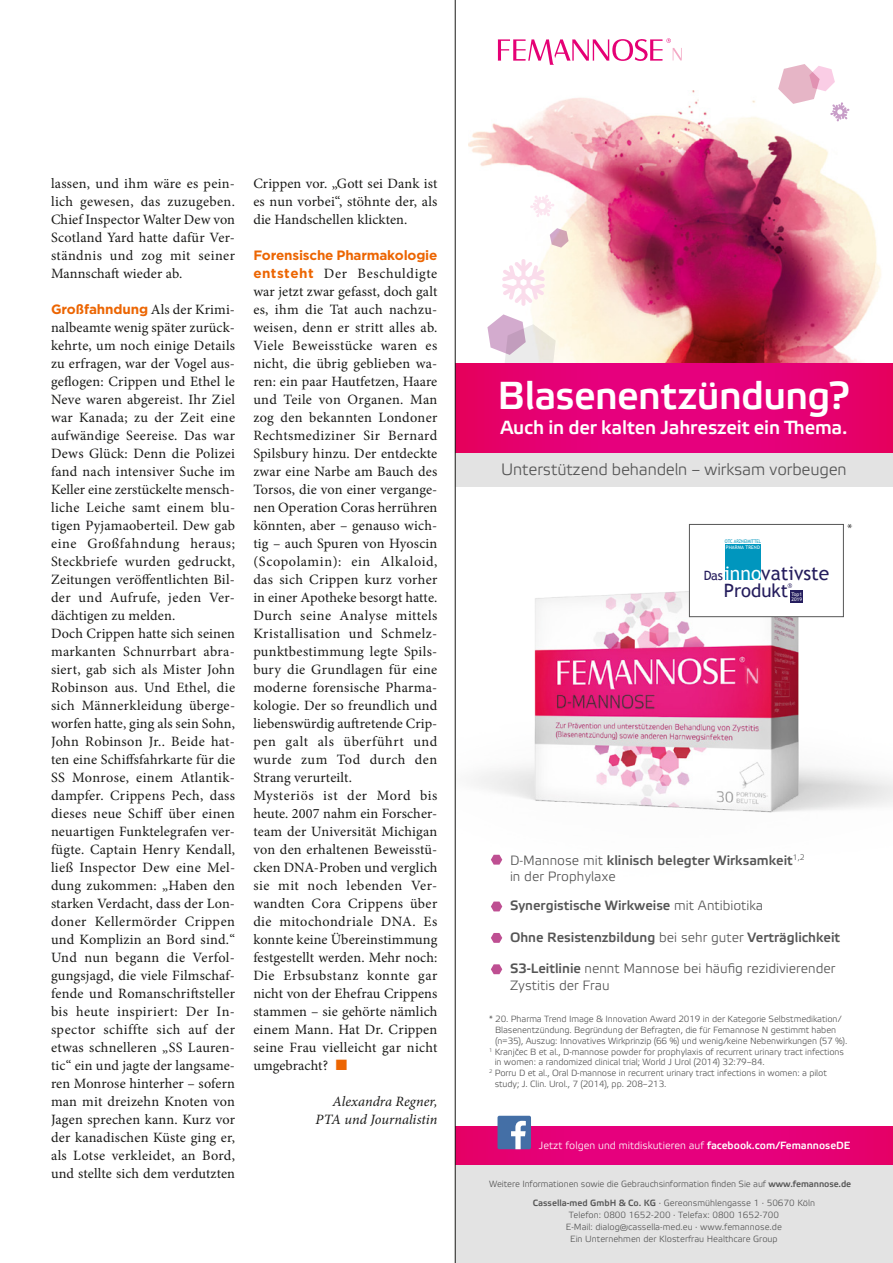
<style>
.page{position:relative;width:893px;height:1263px;background:#fff}
.page>*{position:absolute;margin:0;border:0;box-sizing:border-box;transform-origin:0 0}
.t1{font:500 39px "Etelka";letter-spacing:-.015em;color:#fff}
.t2{font:19.35px "Trebuchet MS";color:#251d5d}
.t3{font:500 19.05px "Etelka";letter-spacing:-.01em;color:#fff}
.t4{font:18.45px "Trebuchet MS";color:#251d5d}
.t5{font:300 16.5px "Etelka";letter-spacing:-.01em;color:#565656}
.t6{font:14.25px/18px "Minion Pro";letter-spacing:.015em;color:#1a1a18;text-align:justify}
.t7{font:italic 14.25px/18px "Minion Pro";color:#1a1a18;text-align:right}
.t8{font:300 13.5px/16.5px "Etelka";color:#565656}
.t9{font:500 13.5px "Etelka";color:#565656}
.t10{font:700 13.5px "Gotham";letter-spacing:-.015em;color:#ec6502}
.t11{font:12.9px "Trebuchet MS";color:#251d5d}
.t12{font:300 12.75px "Etelka";color:#565656}
.t13{font:300 10.5px "Etelka";color:#fff}
.t14{font:300 9px/12px "Etelka";letter-spacing:-.01em;color:#565656}
.t15{font:4.95px/5.2px "Trebuchet MS";letter-spacing:.015em;color:#fff}
.t16{font:4.8px "Trebuchet MS";letter-spacing:-.01em;color:#0096be;scale:.9 1}
.t17{font:4.8px "Trebuchet MS";letter-spacing:.01em;color:#fff}
.s1{font-family:"Minion Pro";font-weight:400;font-size:14.25px;color:#1a1a18}
.s2{font-family:"Gotham";font-weight:700;font-size:13.5px;color:#ec6502}
.s3{color:#ec6502}
.s4{color:#fff}
.s5{font-weight:500}
.s6{font-weight:300}
</style>
<div class="page">
<img style="left:468px;top:90px;width:413px;height:273px">
<svg style="left:498px;top:38px;width:184px;height:27px"></svg>
<img style="left:474px;top:523px;width:419px;height:415px">
<div style="left:455px;top:1157px;width:438px;height:106px;background:#e3e3e3"></div>
<svg style="left:550px;top:228px;width:19px;height:20px"></svg>
<svg style="left:487px;top:314px;width:69px;height:49px"></svg>
<svg style="left:502px;top:259px;width:43px;height:47px"></svg>
<svg style="left:530px;top:195px;width:24px;height:22px"></svg>
<svg style="left:778px;top:64px;width:71px;height:57px"></svg>
<div style="left:455px;top:453px;width:438px;height:34px;background:#e3e3e3"></div>
<svg style="left:456px;top:363px;width:437px;height:90px;background:#e50073"></svg>
<svg style="left:491px;top:855px;width:11px;height:10px"></svg>
<svg style="left:491px;top:901px;width:11px;height:10px"></svg>
<svg style="left:491px;top:933px;width:11px;height:10px"></svg>
<svg style="left:491px;top:964px;width:11px;height:10px"></svg>
<svg style="left:456px;top:1126px;width:437px;height:39px;background:#e50076"></svg>
<div style="left:497px;top:1116px;width:34px;height:33px;background:#446fa6;border-radius:2px"></div>
<svg style="left:511px;top:1121px;width:15px;height:28px"></svg>
<div style="left:689px;top:524px;width:154px;height:93px;background:#fff"></div>
<div style="left:790px;top:590px;width:13px;height:12px;background:#251d5e"></div>
<div style="left:725px;top:544px;width:36px;height:36px;background:#0096be"></div>
<svg style="left:788px;top:583px;width:4px;height:5px"></svg>
<div style="left:689px;top:524px;width:155px;height:93px;border:1px solid #565656"></div>
<hr style="left:455px;top:0;width:1px;height:1263px;background:#1a1a18">
<p class="t6" style="left:51px;top:175px;width:186px">lassen, und ihm wäre es pein&shy;lich gewesen, das zuzugeben.<br>Chief Inspector Walter Dew von Scotland Yard hatte dafür Ver&shy;ständnis und zog mit seiner Mannschaft wieder ab.</p>
<p class="t10" style="left:51px;top:300px;width:185px">Großfahndung <span class="s1">Als der Krimi-</span></p>
<p class="t6" style="left:51px;top:319px;width:186px;text-align:left">nalbeamte wenig später zurück&shy;kehrte, um noch einige Details zu erfragen, war der Vogel aus&shy;geflogen: Crippen und Ethel le<br>Neve waren abgereist. Ihr Ziel war Kanada; zu der Zeit eine aufwändige Seereise. Das war<br>Dews Glück: Denn die Polizei fand nach intensiver Suche im<br>Keller eine zerstückelte mensch&shy;liche Leiche samt einem blu&shy;tigen Pyjamaoberteil. Dew gab eine Großfahndung heraus;<br>Steckbriefe wurden gedruckt,<br>Zeitungen veröffentlichten Bil&shy;der und Aufrufe, jeden Ver&shy;dächtigen zu melden.<br>Doch Crippen hatte sich seinen markanten Schnurrbart abra&shy;siert, gab sich als Mister John<br>Robinson aus. Und Ethel, die sich Männerkleidung überge&shy;worfen hatte, ging als sein Sohn,<br>John Robinson Jr.. Beide hat&shy;ten eine Schiffsfahrkarte für die<br>SS Monrose, einem Atlantik&shy;dampfer. Crippens Pech, dass dieses neue Schiff über einen neuartigen Funktelegrafen ver&shy;fügte. Captain Henry Kendall, ließ Inspector Dew eine Mel&shy;dung zukommen: „Haben den starken Verdacht, dass der Lon&shy;doner Kellermörder Crippen und Komplizin an Bord sind.“<br>Und nun begann die Verfol&shy;gungsjagd, die viele Filmschaf&shy;fende und Romanschriftsteller bis heute inspiriert: Der In&shy;spector schiffte sich auf der etwas schnelleren „SS Lauren&shy;tic“ ein und jagte der langsame&shy;ren Monrose hinterher – sofern man mit dreizehn Knoten von<br>Jagen sprechen kann. Kurz vor der kanadischen Küste ging er, als Lotse verkleidet, an Bord, und stellte sich dem verdutzten</p>
<p class="t6" style="left:253px;top:174px;width:186px">Crippen vor. „Gott sei Dank ist es nun vorbei“, stöhnte der, als die Handschellen klickten.</p>
<p class="t10" style="left:253px;top:246px;width:186px">Forensische Pharmakologie</p>
<p class="t6" style="left:253px;top:265px;width:186px;text-align:left"><span class="s2">entsteht</span> Der Beschuldigte war jetzt zwar gefasst, doch galt es, ihm die Tat auch nachzu&shy;weisen, denn er stritt alles ab.<br>Viele Beweisstücke waren es nicht, die übrig geblieben wa&shy;ren: ein paar Hautfetzen, Haare und Teile von Organen. Man zog den bekannten Londoner<br>Rechtsmediziner Sir Bernard<br>Spilsbury hinzu. Der entdeckte zwar eine Narbe am Bauch des<br>Torsos, die von einer vergange&shy;nen Operation Coras herrühren könnten, aber – genauso wich&shy;tig – auch Spuren von Hyoscin (Scopolamin): ein Alkaloid, das sich Crippen kurz vorher in einer Apotheke besorgt hatte.<br>Durch seine Analyse mittels<br>Kristallisation und Schmelz&shy;punktbestimmung legte Spils&shy;bury die Grundlagen für eine moderne forensische Pharma&shy;kologie. Der so freundlich und liebenswürdig auftretende Crip&shy;pen galt als überführt und wurde zum Tod durch den<br>Strang verurteilt.<br>Mysteriös ist der Mord bis heute. 2007 nahm ein Forscher&shy;team der Universität Michigan von den erhaltenen Beweisstü&shy;cken DNA-Proben und verglich sie mit noch lebenden Ver&shy;wandten Cora Crippens über die mitochondriale DNA. Es konnte keine Übereinstimmung festgestellt werden. Mehr noch:<br>Die Erbsubstanz konnte gar nicht von der Ehefrau Crippens stammen – sie gehörte nämlich einem Mann. Hat Dr. Crippen seine Frau vielleicht gar nicht umgebracht? <span class="s3">■</span></p>
<p class="t7" style="left:316px;top:1093px;width:123px">Alexandra Regner,<br>PTA und Journalistin</p>
<h1 class="t1" style="left:498px;top:373px;width:354px">Blasenentzündung?</h1>
<h3 class="t3" style="left:500px;top:417px;width:349px">Auch in der kalten Jahreszeit ein Thema.</h3>
<p class="t5" style="left:501px;top:460px;width:347px">Unterstützend behandeln – wirksam vorbeugen</p>
<p class="t16" style="left:725px;top:538px;width:42px">OTC ARZNEIMITTEL</p>
<p class="t17" style="left:726px;top:544px;width:36px">PHARMA TREND</p>
<p class="t11" style="left:703px;top:568px;width:21px">Das</p>
<h2 class="t2" style="left:724px;top:562px;width:107px"><span class="s4">inno</span>vativste</h2>
<p class="t4" style="left:724px;top:579px;width:66px">Produkt</p>
<p class="t15" style="left:791px;top:592px;width:12px">Top1<br>2019</p>
<p class="t12" style="left:847px;top:522px;width:7px">*</p>
<p class="t8" style="left:510px;top:852px;width:296px">D-Mannose mit <span class="s5">klinisch belegter Wirksamkeit</span><sup>1,2 </sup>in der Prophylaxe</p>
<p class="t9" style="left:510px;top:898px;width:255px">Synergistische Wirkweise <span class="s6">mit Antibiotika</span></p>
<p class="t9" style="left:510px;top:929px;width:332px">Ohne Resistenzbildung <span class="s6">bei sehr guter</span> Verträglichkeit</p>
<p class="t8" style="left:510px;top:961px;width:327px"><span class="s5">S3-Leitlinie</span> nennt Mannose bei häufig rezidivierender<br>Zystitis der Frau</p>
<p class="t14" style="left:489px;top:1013px;width:354px">* 20. Pharma Trend Image &amp; Innovation Award 2019 in der Kategorie Selbstmedikation/</p>
<p class="t14" style="left:495px;top:1024px;width:342px">Blasenentzündung. Begründung der Befragten, die für Femannose N gestimmt haben</p>
<p class="t14" style="left:495px;top:1035px;width:354px">(n=35), Auszug: Innovatives Wirkprinzip (66 %) und wenig/keine Nebenwirkungen (57 %).</p>
<p class="t14" style="left:489px;top:1046px;width:356px"><sup>1</sup> Kranjčec B et al., D-mannose powder for prophylaxis of recurrent urinary tract infections</p>
<p class="t14" style="left:495px;top:1057px;width:272px">in women: a randomized clinical trial; World J Urol (2014) 32:79–84.</p>
<p class="t14" style="left:489px;top:1067px;width:339px"><sup>2</sup> Porru D et al., Oral D-mannose in recurrent urinary tract infections in women: a pilot</p>
<p class="t14" style="left:495px;top:1078px;width:173px">study; J. Clin. Urol., 7 (2014), pp. 208–213.</p>
<p class="t13" style="left:539px;top:1139px;width:313px">Jetzt folgen und mitdiskutieren auf <span class="s5">facebook.com/FemannoseDE</span></p>
<p class="t14" style="left:533px;top:1175px;width:320px;line-height:18.5px;text-indent:-44px">Weitere Informationen sowie die Gebrauchsinformation finden Sie auf <span class="s5">www.femannose.de<br>Cassella-med GmbH &amp; Co. KG</span> · Gereonsmühlengasse 1 · 50670 Köln</p>
<p class="t14" style="left:566px;top:1209px;width:218px;text-align:center">Telefon: 0800 1652-200 · Telefax: 0800 1652-700<br>E-Mail: dialog@cassella-med.eu · www.femannose.de<br>Ein Unternehmen der Klosterfrau Healthcare Group</p>
</div>
